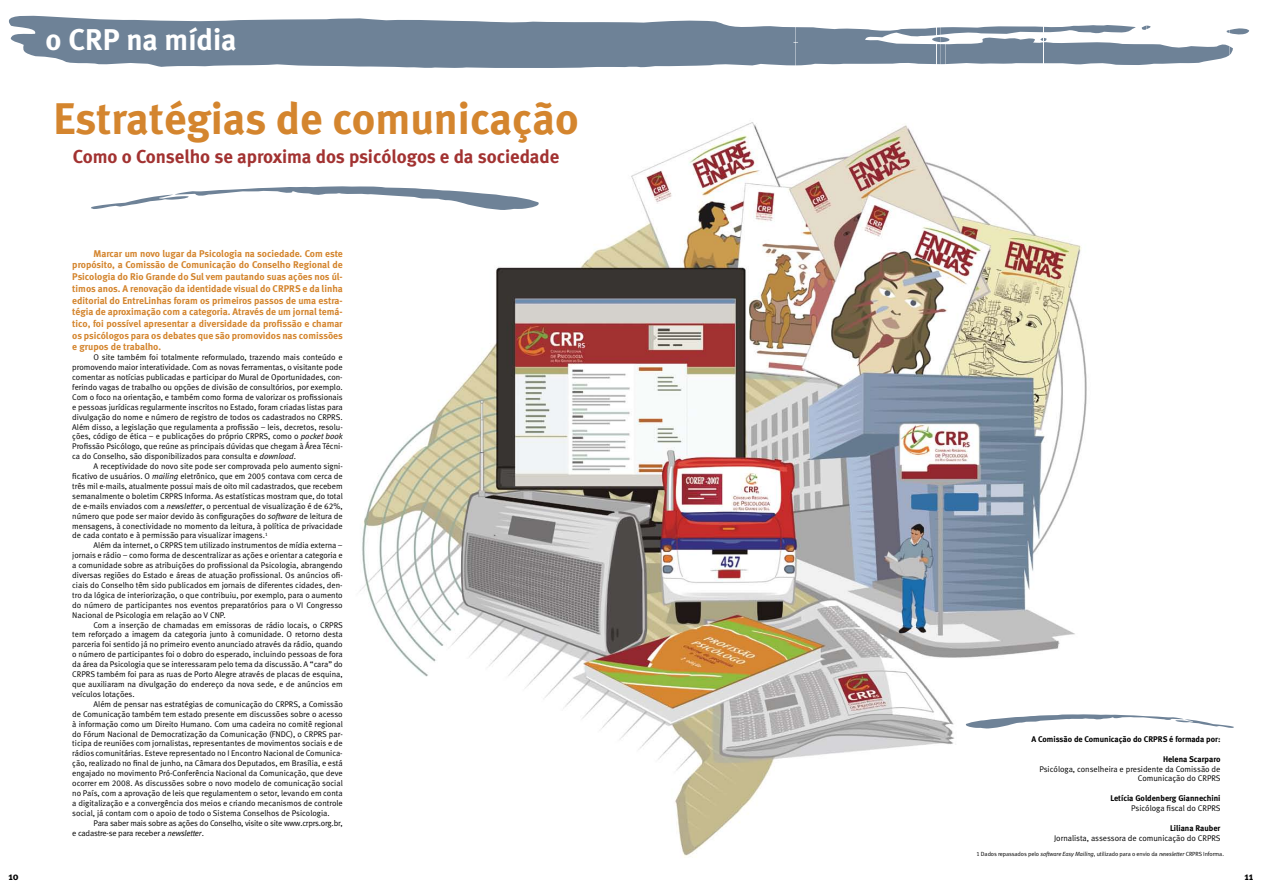
<style>
.page{position:relative;width:1263px;height:893px;background:#fff}
.page>*{position:absolute;margin:0;border:0;box-sizing:border-box;transform-origin:0 0}
.t1{font:44.25px "Meta Bold LF";color:#d4852e}
.t2{font:700 30px "Meta";color:#fff}
.t3{font:18.75px "Meta Bold LF";color:#a23231}
.t4{font:700 10.5px "Meta";color:#000}
.t5{font:9.75px/11.7px "Meta Bold LF";color:#d4852e;text-align:justify}
.t6{font:8.25px/9.9px "Meta Normal LF";color:#000;text-align:justify}
.t7{font:8.25px/9.9px "Meta Normal LF";letter-spacing:-.025em;color:#000}
.t8{font:8.25px "Meta Bold LF";color:#000}
.t9{font:6px "Meta Normal LF";letter-spacing:-.01em;color:#000}
.s1{font-style:italic}
</style>
<div class="page">
<img style="left:360px;top:122px;width:727px;height:734px">
<svg style="left:9px;top:15px;width:1240px;height:53px;fill:#6e8297"></svg>
<svg style="left:91px;top:186px;width:450px;height:24px"></svg>
<svg style="left:964px;top:714px;width:270px;height:15px"></svg>
<h2 class="t2" style="left:46px;top:22px;width:192px">o CRP na mídia</h2>
<h1 class="t1" style="left:54px;top:93px;width:527px">Estratégias de comunicação</h1>
<h3 class="t3" style="left:73px;top:146px;width:488px">Como o Conselho se aproxima dos psicólogos e da sociedade</h3>
<p class="t5" style="left:72px;top:247px;width:272px;text-indent:21px">Marcar um novo lugar da Psicologia na sociedade. Com este propósito, a Comissão de Comunicação do Conselho Regional de Psicologia do Rio Grande do Sul vem pautando suas ações nos úl&shy;timos anos. A renovação da identidade visual do CRPRS e da linha editorial do EntreLinhas foram os primeiros passos de uma estra&shy;tégia de aproximação com a categoria. Através de um jornal temá&shy;tico, foi possível apresentar a diversidade da profissão e chamar os psicólogos para os debates que são promovidos nas comissões e grupos de trabalho.</p>
<p class="t6" style="left:72px;top:352px;width:272px;text-indent:21px">O site também foi totalmente reformulado, trazendo mais conteúdo e promovendo maior interatividade. Com as novas ferramentas, o visitante pode comentar as notícias publicadas e participar do Mural de Oportunidades, con&shy;ferindo vagas de trabalho ou opções de divisão de consultórios, por exemplo.<br>Com o foco na orientação, e também como forma de valorizar os profissionais e pessoas jurídicas regularmente inscritos no Estado, foram criadas listas para divulgação do nome e número de registro de todos os cadastrados no CRPRS.<br>Além disso, a legislação que regulamenta a profissão – leis, decretos, resolu&shy;ções, código de ética – e publicações do próprio CRPRS, como o <span class="s1">pocket book </span>Profissão Psicólogo, que reúne as principais dúvidas que chegam à Área Técni&shy;ca do Conselho, são disponibilizados para consulta e <span class="s1">download</span>.</p>
<p class="t6" style="left:72px;top:461px;width:272px;text-indent:21px">A receptividade do novo site pode ser comprovada pelo aumento signi&shy;ficativo de usuários. O <span class="s1">mailing</span> eletrônico, que em 2005 contava com cerca de três mil e-mails, atualmente possui mais de oito mil cadastrados, que recebem semanalmente o boletim CRPRS Informa. As estatísticas mostram que, do total de e-mails enviados com a <span class="s1">newsletter</span>, o percentual de visualização é de 62%, número que pode ser maior devido às configurações do <span class="s1">software</span> de leitura de mensagens, à conectividade no momento da leitura, à política de privacidade de cada contato e à permissão para visualizar imagens.<sup>1</sup></p>
<p class="t6" style="left:72px;top:540px;width:272px;text-indent:21px">Além da internet, o CRPRS tem utilizado instrumentos de mídia externa – jornais e rádio – como forma de descentralizar as ações e orientar a categoria e a comunidade sobre as atribuições do profissional da Psicologia, abrangendo diversas regiões do Estado e áreas de atuação profissional. Os anúncios ofi&shy;ciais do Conselho têm sido publicados em jornais de diferentes cidades, den&shy;tro da lógica de interiorização, o que contribuiu, por exemplo, para o aumento do número de participantes nos eventos preparatórios para o VI Congresso Nacional de Psicologia em relação ao V CNP.</p>
<p class="t6" style="left:72px;top:620px;width:272px;text-indent:21px">Com a inserção de chamadas em emissoras de rádio locais, o CRPRS tem reforçado a imagem da categoria junto à comunidade. O retorno desta parceria foi sentido já no primeiro evento anunciado através da rádio, quando o número de participantes foi o dobro do esperado, incluindo pessoas de fora da área da Psicologia que se interessaram pelo tema da discussão. A “cara” do CRPRS também foi para as ruas de Porto Alegre através de placas de esquina, que auxiliaram na divulgação do endereço da nova sede, e de anúncios em veículos lotações.</p>
<p class="t6" style="left:72px;top:699px;width:272px;text-indent:21px">Além de pensar nas estratégias de comunicação do CRPRS, a Comissão de Comunicação também tem estado presente em discussões sobre o acesso à informação como um Direito Humano. Com uma cadeira no comitê regional do Fórum Nacional de Democratização da Comunicação (FNDC), o CRPRS par&shy;ticipa de reuniões com jornalistas, representantes de movimentos sociais e de rádios comunitárias. Esteve representado no I Encontro Nacional de Comunica&shy;ção, realizado no final de junho, na Câmara dos Deputados, em Brasília, e está engajado no movimento Pró-Conferência Nacional da Comunicação, que deve ocorrer em 2008. As discussões sobre o novo modelo de comunicação social no País, com a aprovação de leis que regulamentem o setor, levando em conta a digitalização e a convergência dos meios e criando mecanismos de controle social, já contam com o apoio de todo o Sistema Conselhos de Psicologia.</p>
<p class="t7" style="left:72px;top:818px;width:272px;text-indent:21px">Para saber mais sobre as ações do Conselho, visite o site www.crprs.org.br, e cadastre-se para receber a <span class="s1">newsletter</span>.</p>
<p class="t8" style="left:1031px;top:734px;width:190px">A Comissão de Comunicação do CRPRS é formada por:</p>
<p class="t8" style="left:1163px;top:754px;width:59px">Helena Scarparo</p>
<p class="t6" style="left:1039px;top:764px;width:183px;text-align:right">Psicóloga, conselheira e presidente da Comissão de<br>Comunicação do CRPRS</p>
<p class="t8" style="left:1110px;top:793px;width:112px">Letícia Goldenberg Giannechini</p>
<p class="t6" style="left:1131px;top:803px;width:91px">Psicóloga fiscal do CRPRS</p>
<p class="t8" style="left:1170px;top:823px;width:52px">Liliana Rauber</p>
<p class="t6" style="left:1054px;top:833px;width:168px">Jornalista, assessora de comunicação do CRPRS</p>
<p class="t9" style="left:976px;top:851px;width:249px">1 Dados repassados pelo <span class="s1">software Easy Mailing</span>, utilizado para o envio da <span class="s1">newsletter</span> CRPRS Informa.</p>
<p class="t4" style="left:8px;top:870px;width:12px">10</p>
<p class="t4" style="left:1244px;top:870px;width:10px">11</p>
</div>
